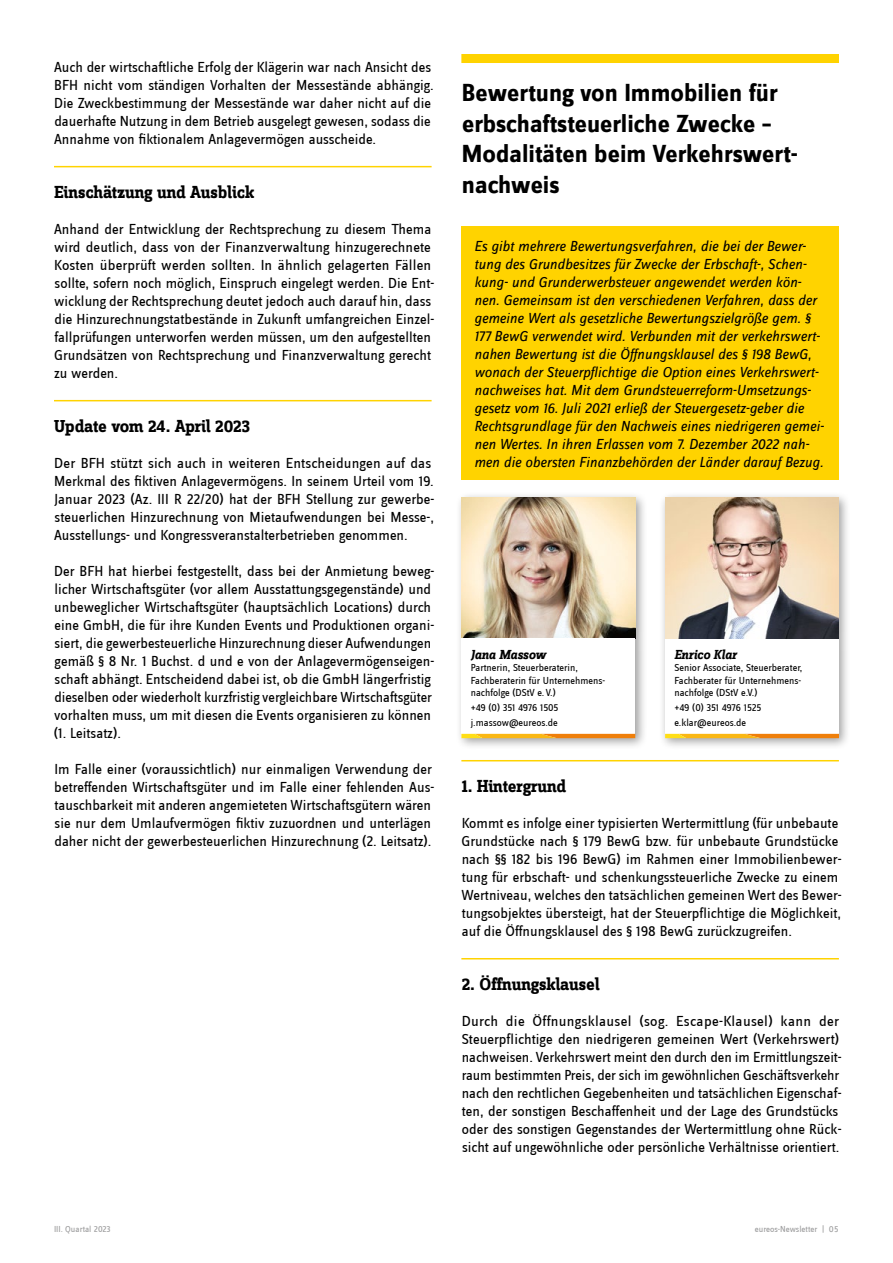
<style>
.page{position:relative;width:893px;height:1263px;background:#fff}
.page>*{position:absolute;margin:0;border:0;box-sizing:border-box;transform-origin:0 0}
.Überschrift_1__Ordnung{font:700 25.5px/30.6px "Zine Sans Dis";color:#000}
.Überschrift_2__Ordnung{font:700 18px "Zine Slab Dis";letter-spacing:-.005em;color:#000}
.Fließtext{font:15px/18px "Zine Sans Dis";color:#000}
.Einleitung{font:italic 15px/18px "Zine Sans Dis";color:#000}
.t1{font:italic 700 13.5px "Zine Slab Dis";color:#000}
.t2{font:10.5px/12.6px "Zine Sans Dis";color:#000}
.t3{font:9px "Zine Sans Dis";color:#9c9c9d}
.s1{font-family:"Zine Sans Dis Regular Roman Tf"}
</style>
<div class="page">
<hr style="left:54px;top:166px;width:378px;height:1px;background:#ffd300">
<hr style="left:54px;top:400px;width:378px;height:1px;background:#ffd300">
<div style="left:461px;top:54px;width:378px;height:9px;background:#ffd300"></div>
<div style="left:461px;top:227px;width:378px;height:253px;background:#ffd300"></div>
<hr style="left:461px;top:760px;width:378px;height:1px;background:#ffd300">
<hr style="left:461px;top:958px;width:378px;height:1px;background:#ffd300">
<div style="left:659px;top:492px;width:192px;height:258px;background:#000;opacity:.38"></div>
<div style="left:665px;top:638px;width:174px;height:100px;background:#fff"></div>
<img style="left:665px;top:498px;width:174px;height:140px">
<svg style="left:665px;top:734px;width:174px;height:4px"></svg>
<div style="left:455px;top:492px;width:192px;height:258px;background:#000;opacity:.38"></div>
<img style="left:461px;top:498px;width:174px;height:140px">
<div style="left:461px;top:638px;width:174px;height:100px;background:#fff"></div>
<svg style="left:461px;top:734px;width:174px;height:4px"></svg>
<p class="Fließtext" style="left:54px;top:59px;width:381px">Auch der wirtschaftliche Erfolg der Klägerin war nach Ansicht des BFH nicht vom ständigen Vorhalten der Messestände abhängig.<br>Die Zweckbestimmung der Messestände war daher nicht auf die dauerhafte Nutzung in dem Betrieb ausgelegt gewesen, sodass die Annahme von fiktionalem Anlagevermögen ausscheide.</p>
<p class="Überschrift_2__Ordnung" style="left:55px;top:183px;width:201px">Einschätzung und Ausblick</p>
<p class="Fließtext" style="left:54px;top:221px;width:382px">Anhand der Entwicklung der Rechtsprechung zu diesem Thema wird deutlich, dass von der Finanzverwaltung hinzugerechnete Kosten überprüft werden sollten. In ähnlich gelagerten Fällen sollte, sofern noch möglich, Einspruch eingelegt werden. Die Ent&shy;wicklung der Rechtsprechung deutet jedoch auch darauf hin, dass die Hinzurechnungstatbestände in Zukunft umfangreichen Einzel&shy;fallprüfungen unterworfen werden müssen, um den aufgestellten Grundsätzen von Rechtsprechung und Finanzverwaltung gerecht zu werden.</p>
<p class="Überschrift_2__Ordnung" style="left:54px;top:417px;width:198px">Update vom 24. April 2023</p>
<p class="Fließtext" style="left:54px;top:455px;width:382px">Der BFH stützt sich auch in weiteren Entscheidungen auf das Merkmal des fiktiven Anlagevermögens. In seinem Urteil vom 19.<br>Januar 2023 (Az. III R 22/20) hat der BFH Stellung zur gewerbe&shy;steuerlichen Hinzurechnung von Mietaufwendungen bei Messe-, Ausstellungs- und Kongressveranstalterbetrieben genommen.</p>
<p class="Fließtext" style="left:54px;top:563px;width:382px">Der BFH hat hierbei festgestellt, dass bei der Anmietung beweg&shy;licher Wirtschaftsgüter (vor allem Ausstattungsgegenstände) und unbeweglicher Wirtschaftsgüter (hauptsächlich Locations) durch eine GmbH, die für ihre Kunden Events und Produktionen organi&shy;siert, die gewerbesteuerliche Hinzurechnung dieser Aufwendungen gemäß § 8 Nr. 1 Buchst. d und e von der Anlagevermögenseigen&shy;schaft abhängt. Entscheidend dabei ist, ob die GmbH längerfristig dieselben oder wiederholt kurzfristig vergleichbare Wirtschaftsgüter vorhalten muss, um mit diesen die Events organisieren zu können (1. Leitsatz).</p>
<p class="Fließtext" style="left:54px;top:761px;width:381px">Im Falle einer (voraussichtlich) nur einmaligen Verwendung der betreffenden Wirtschaftsgüter und im Falle einer fehlenden Aus&shy;tauschbarkeit mit anderen angemieteten Wirtschaftsgütern wären sie nur dem Umlaufvermögen fiktiv zuzuordnen und unterlägen daher nicht der gewerbesteuerlichen Hinzurechnung (2. Leitsatz).</p>
<p class="Überschrift_1__Ordnung" style="left:462px;top:79px;width:338px">Bewertung von Immobilien für erbschaftsteuerliche Zwecke –<br>Modalitäten beim Verkehrswert&shy;nachweis</p>
<p class="Einleitung" style="left:474px;top:238px;width:351px">Es gibt mehrere Bewertungsverfahren, die bei der Bewer&shy;tung des Grundbesitzes für Zwecke der Erbschaft-, Schen&shy;kung- und Grunderwerbsteuer angewendet werden kön&shy;nen. Gemeinsam ist den verschiedenen Verfahren, dass der gemeine Wert als gesetzliche Bewertungszielgröße gem. § 177 BewG verwendet wird. Verbunden mit der verkehrswert&shy;nahen Bewertung ist die Öffnungsklausel des § 198 BewG, wonach der Steuerpflichtige die Option eines Verkehrswert&shy;nachweises hat. Mit dem Grundsteuerreform-Umsetzungs&shy;gesetz vom 16. Juli 2021 erließ der Steuergesetz-geber die Rechtsgrundlage für den Nachweis eines niedrigeren gemei&shy;nen Wertes. In ihren Erlassen vom 7. Dezember 2022 nah&shy;men die obersten Finanzbehörden der Länder darauf Bezug.</p>
<p class="t1" style="left:471px;top:647px;width:77px">Jana Massow</p>
<p class="t2" style="left:471px;top:662px;width:109px">Partnerin, Steuerberaterin,</p>
<p class="t2" style="left:471px;top:674px;width:136px">Fachberaterin für Unternehmens&shy;nachfolge (DStV e.V.)</p>
<p class="t2" style="left:471px;top:702px;width:89px">+49 (0) 351 4976 1505</p>
<p class="t2" style="left:471px;top:716px;width:89px">j.massow@eureos.de</p>
<p class="t1" style="left:674px;top:647px;width:64px">Enrico Klar</p>
<p class="t2" style="left:674px;top:662px;width:130px">Senior Associate, Steuerberater,<br>Fachberater für Unternehmens&shy;nachfolge (DStV e.V.)</p>
<p class="t2" style="left:674px;top:702px;width:88px">+49 (0) 351 4976 1525</p>
<p class="t2" style="left:674px;top:716px;width:73px">e.klar@eureos.de</p>
<p class="Überschrift_2__Ordnung" style="left:462px;top:777px;width:106px">1. Hintergrund</p>
<p class="Fließtext" style="left:461px;top:815px;width:382px">Kommt es infolge einer typisierten Wertermittlung (für unbebaute Grundstücke nach § 179 BewG bzw. für unbebaute Grundstücke nach §§ 182 bis 196 BewG) im Rahmen einer Immobilienbewer&shy;tung für erbschaft- und schenkungssteuerliche Zwecke zu einem Wertniveau, welches den tatsächlichen gemeinen Wert des Bewer&shy;tungsobjektes übersteigt, hat der Steuerpflichtige die Möglichkeit, auf die Öffnungsklausel des § 198 BewG zurückzugreifen.</p>
<p class="Überschrift_2__Ordnung" style="left:462px;top:975px;width:140px">2. Öffnungsklausel</p>
<p class="Fließtext" style="left:462px;top:1013px;width:381px">Durch die Öffnungsklausel (sog. Escape-Klausel) kann der Steuerpflichtige den niedrigeren gemeinen Wert (Verkehrswert) nachweisen. Verkehrswert meint den durch den im Ermittlungszeit&shy;raum bestimmten Preis, der sich im gewöhnlichen Geschäftsverkehr nach den rechtlichen Gegebenheiten und tatsächlichen Eigenschaf&shy;ten, der sonstigen Beschaffenheit und der Lage des Grundstücks oder des sonstigen Gegenstandes der Wertermittlung ohne Rück&shy;sicht auf ungewöhnliche oder persönliche Verhältnisse orientiert.</p>
<p class="t3" style="left:54px;top:1225px;width:58px">III. Quartal 2023</p>
<p class="t3" style="left:755px;top:1225px;width:86px">eureos-Newsletter | <span class="s1">05</span></p>
</div>
